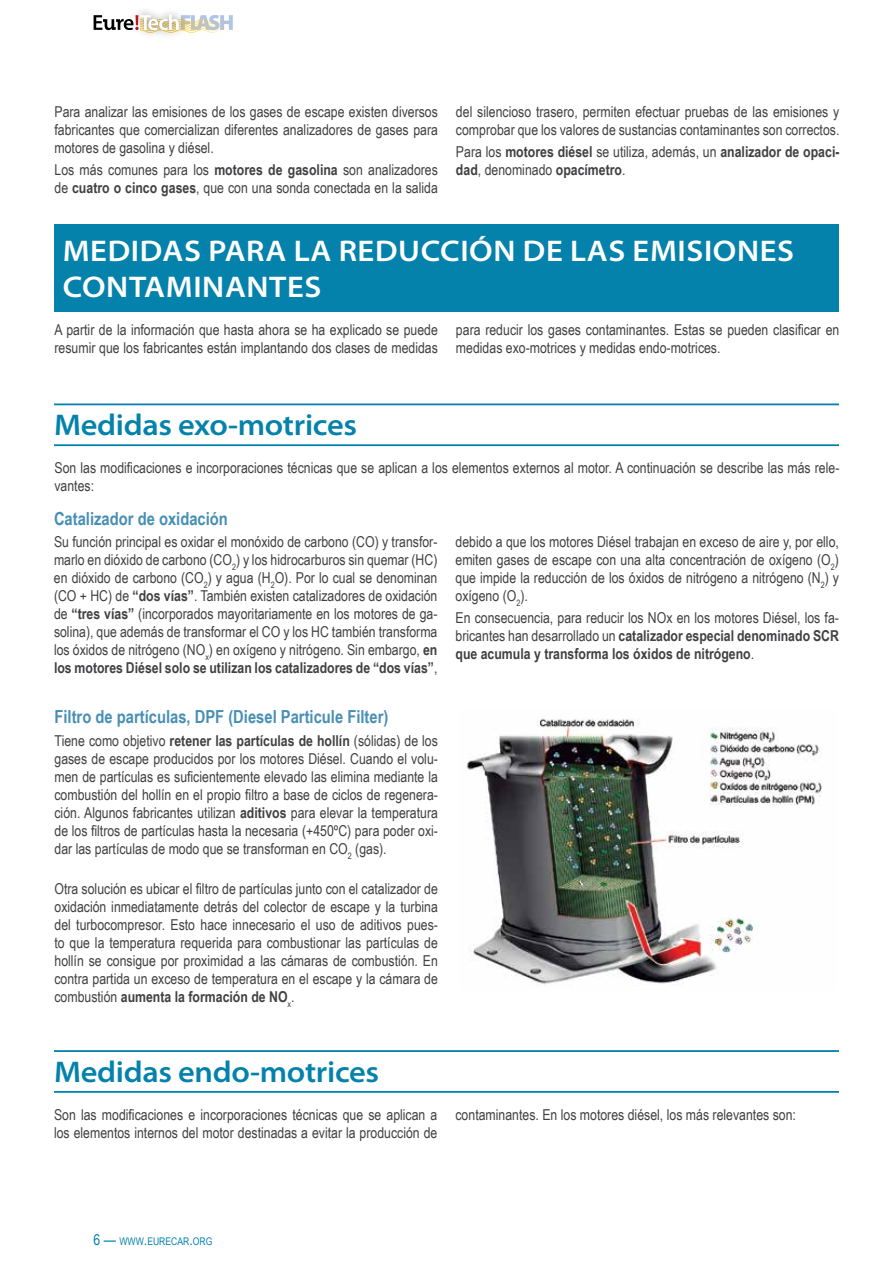
<style>
.page{position:relative;width:893px;height:1263px;background:#fff}
.page>*{position:absolute;margin:0;border:0;box-sizing:border-box;transform-origin:0 0}
.t1{font:600 semi-expanded 30px/36px "Myriad Pro";letter-spacing:.02em;color:#fff}
.t2{font:600 semi-expanded 30px "Myriad Pro";letter-spacing:-.01em;color:#0482ab}
.t3{font:700 18px "Arial Narrow";color:#478fb4}
.t4{font:15px/18px "Arial Narrow";color:#414042;text-align:justify}
.t5{font:700 15px/18px "Arial Narrow";color:#414042}
.t6{font:10.5px "Arial Narrow";color:#0482ab}
.s1{font-weight:700}
.s2{font-weight:400}
.s3{font-size:15px}
</style>
<div class="page">
<svg style="left:94px;top:14px;width:139px;height:19px"></svg>
<hr style="left:54px;top:403px;width:785px;height:2px;background:#0482ab">
<hr style="left:54px;top:444px;width:785px;height:2px;background:#0482ab">
<div style="left:54px;top:223px;width:785px;height:88px;background:#0482ab"></div>
<img style="left:466px;top:718px;width:356px;height:268px">
<hr style="left:54px;top:1050px;width:785px;height:2px;background:#0482ab">
<hr style="left:54px;top:1091px;width:785px;height:2px;background:#0482ab">
<p class="t4" style="left:54px;top:102px;width:385px">Para analizar las emisiones de los gases de escape existen diversos fabricantes que comercializan diferentes analizadores de gases para motores de gasolina y diésel.</p>
<p class="t4" style="left:54px;top:160px;width:385px">Los más comunes para los <span class="s1">motores de gasolina</span> son analizadores de <span class="s1">cuatro o cinco gases</span>, que con una sonda conectada en la salida</p>
<p class="t4" style="left:456px;top:102px;width:385px">del silencioso trasero, permiten efectuar pruebas de las emisiones y comprobar que los valores de sustancias contaminantes son correctos.</p>
<p class="t5" style="left:456px;top:142px;width:385px"><span class="s2">Para los</span> motores diésel <span class="s2">se utiliza, además, un</span> analizador de opaci&shy;dad<span class="s2">, denominado</span> opacímetro<span class="s2">.</span></p>
<h1 class="t1" style="left:63px;top:233px;width:733px">MEDIDAS PARA LA REDUCCIÓN DE LAS EMISIONES<br>CONTAMINANTES</h1>
<p class="t4" style="left:54px;top:321px;width:385px">A partir de la información que hasta ahora se ha explicado se puede resumir que los fabricantes están implantando dos clases de medidas</p>
<p class="t4" style="left:456px;top:321px;width:385px">para reducir los gases contaminantes. Estas se pueden clasificar en medidas exo-motrices y medidas endo-motrices.</p>
<h1 class="t2" style="left:54px;top:408px;width:305px">Medidas exo-motrices</h1>
<p class="t4" style="left:54px;top:458px;width:786px">Son las modificaciones e incorporaciones técnicas que se aplican a los elementos externos al motor. A continuación se describe las más rele&shy;vantes:</p>
<p class="t3" style="left:54px;top:505px;width:175px">Catalizador de oxidación</p>
<p class="t4" style="left:54px;top:532px;width:385px">Su función principal es oxidar el monóxido de carbono (CO) y transfor&shy;marlo en dióxido de carbono (CO<sub>2</sub>) y los hidrocarburos sin quemar (HC) en dióxido de carbono (CO<sub>2</sub>) y agua (H<sub>2</sub>O). Por lo cual se denominan (CO + HC) de <span class="s1">“dos vías”</span>. También existen catalizadores de oxidación de <span class="s1">“tres vías”</span> (incorporados mayoritariamente en los motores de ga&shy;solina), que además de transformar el CO y los HC también transforma los óxidos de nitrógeno (NO<sub>x</sub>) en oxígeno y nitrógeno. Sin embargo, <span class="s1">en los motores Diésel solo se utilizan los catalizadores de “dos vías”</span>,</p>
<p class="t4" style="left:455px;top:532px;width:385px">debido a que los motores Diésel trabajan en exceso de aire y, por ello, emiten gases de escape con una alta concentración de oxígeno (O<sub>2</sub>) que impide la reducción de los óxidos de nitrógeno a nitrógeno (N<sub>2</sub>) y oxígeno (O<sub>2</sub>).</p>
<p class="t4" style="left:455px;top:608px;width:385px">En consecuencia, para reducir los NOx en los motores Diésel, los fa&shy;bricantes han desarrollado un <span class="s1">catalizador especial denominado SCR que acumula y transforma los óxidos de nitrógeno</span>.</p>
<p class="t3" style="left:54px;top:703px;width:335px">Filtro de partículas, DPF (Diesel Particule Filter)</p>
<p class="t4" style="left:54px;top:731px;width:385px">Tiene como objetivo <span class="s1">retener las partículas de hollín</span> (sólidas) de los gases de escape producidos por los motores Diésel. Cuando el volu&shy;men de partículas es suficientemente elevado las elimina mediante la combustión del hollín en el propio filtro a base de ciclos de regenera&shy;ción. Algunos fabricantes utilizan <span class="s1">aditivos</span> para elevar la temperatura de los filtros de partículas hasta la necesaria (+450ºC) para poder oxi&shy;dar las partículas de modo que se transforman en CO<sub>2</sub> (gas).</p>
<p class="t4" style="left:54px;top:879px;width:385px">Otra solución es ubicar el filtro de partículas junto con el catalizador de oxidación inmediatamente detrás del colector de escape y la turbina del turbocompresor. Esto hace innecesario el uso de aditivos pues&shy;to que la temperatura requerida para combustionar las partículas de hollín se consigue por proximidad a las cámaras de combustión. En contra partida un exceso de temperatura en el escape y la cámara de combustión <span class="s1">aumenta la formación de NO</span><sub>x</sub>.</p>
<h1 class="t2" style="left:54px;top:1055px;width:327px">Medidas endo-motrices</h1>
<p class="t4" style="left:54px;top:1105px;width:385px">Son las modificaciones e incorporaciones técnicas que se aplican a los elementos internos del motor destinadas a evitar la producción de</p>
<p class="t4" style="left:455px;top:1105px;width:342px">contaminantes. En los motores diésel, los más relevantes son:</p>
<p class="t6" style="left:94px;top:1233px;width:120px"><span class="s3">6 —</span> WWW<span class="s3">.</span>EURECAR<span class="s3">.</span>ORG</p>
</div>
